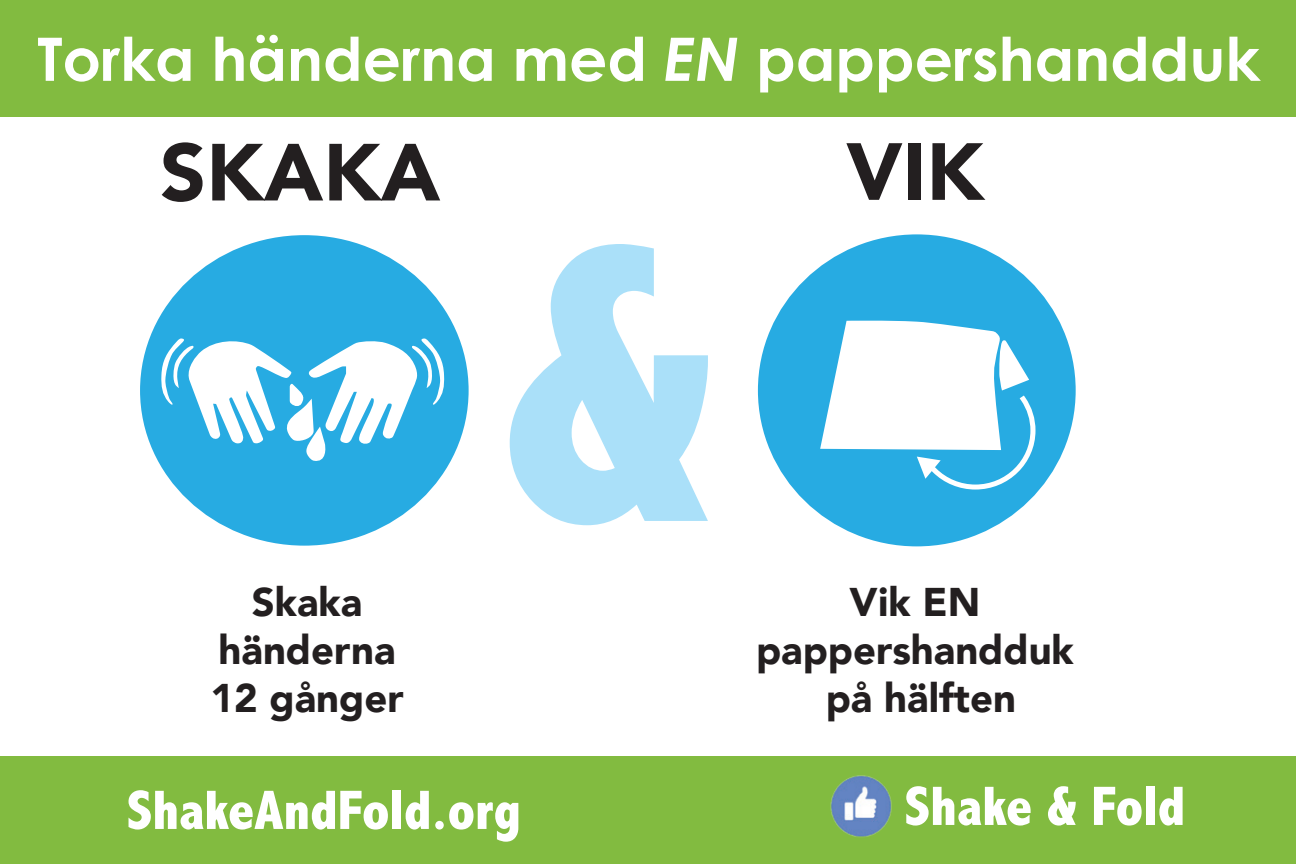
<style>
.page{position:relative;width:1296px;height:864px;background:#fff}
.page>*{position:absolute;margin:0;border:0;box-sizing:border-box;transform-origin:0 0}
.t1{font:800 condensed 400px "Abadi";color:#aae0f9}
.t2{font:900 80px "Avenir";color:#231f20}
.t3{font:700 60px "Century Gothic";color:#fff}
.t4{font:800 condensed 56px "Abadi";color:#fff}
.t5{font:900 40px/48px "Avenir";color:#231f20}
.s1{font-style:italic}
</style>
<div class="page">
<div style="left:0;top:0;width:1296px;height:117px;background:#82bb40"></div>
<div style="left:140px;top:235px;width:329px;height:311px;background:#27abe2;border-radius:50%"></div>
<svg style="left:161px;top:338px;width:284px;height:123px"></svg>
<svg style="left:758px;top:234px;width:318px;height:312px;fill:#27abe2"></svg>
<svg style="left:917px;top:396px;width:119px;height:94px"></svg>
<div style="left:0;top:757px;width:1296px;height:107px;background:#82bb40"></div>
<img style="left:830px;top:775px;width:62px;height:62px">
<p class="t3" style="left:37px;top:21px;width:1224px">Torka händerna med <span class="s1">EN</span> pappershandduk</p>
<p class="t2" style="left:160px;top:104px;width:282px">SKAKA</p>
<p class="t5" style="left:252px;top:577px;width:112px">Skaka</p>
<p class="t5" style="left:210px;top:625px;width:195px">händerna<br>12 gånger</p>
<p class="t1" style="left:500px;top:156px;width:218px">&amp;</p>
<p class="t2" style="left:846px;top:103px;width:139px">VIK</p>
<p class="t5" style="left:850px;top:577px;width:132px">Vik EN</p>
<p class="t5" style="left:756px;top:625px;width:319px">pappershandduk</p>
<p class="t5" style="left:826px;top:673px;width:192px">på hälften</p>
<p class="t4" style="left:127px;top:778px;width:396px">ShakeAndFold.org</p>
<p class="t4" style="left:905px;top:774px;width:282px">Shake &amp; Fold</p>
</div>
